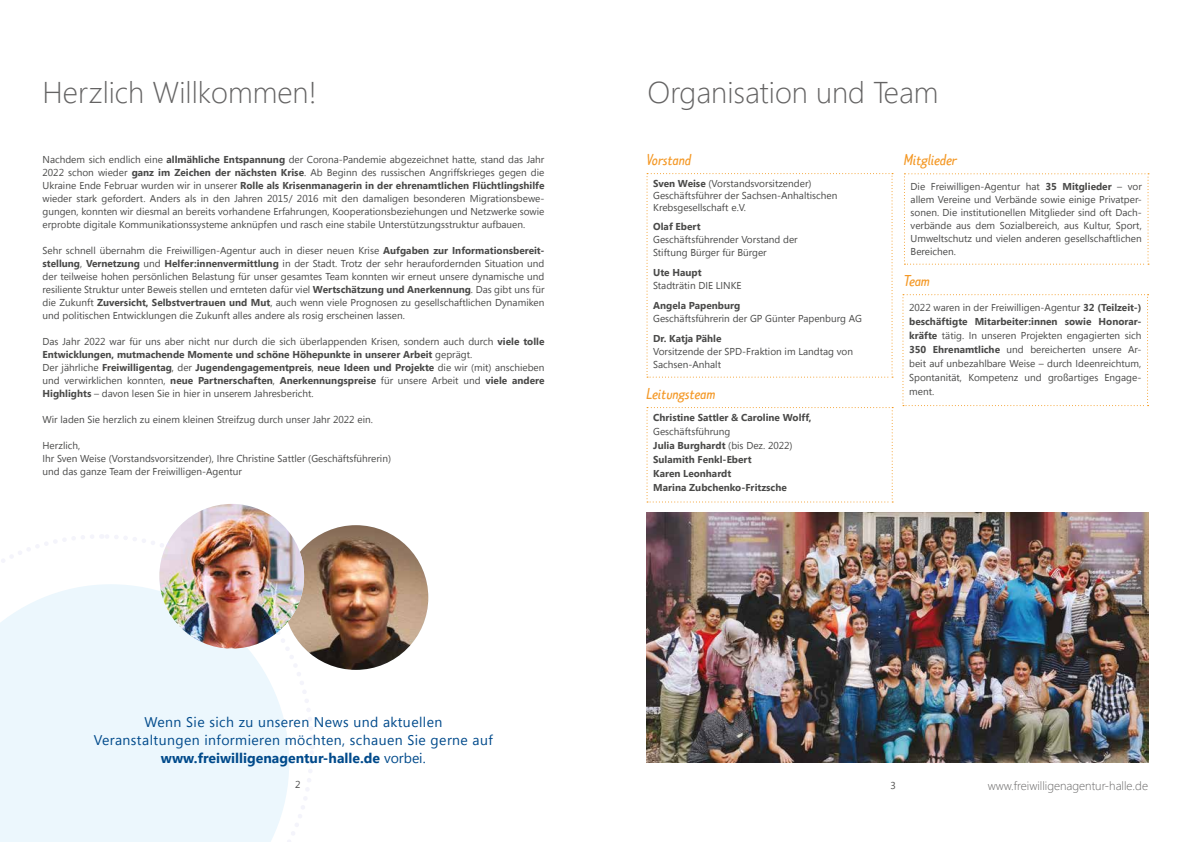
<style>
.page{position:relative;width:1191px;height:842px;background:#fff}
.page>*{position:absolute;margin:0;border:0;box-sizing:border-box;transform-origin:0 0}
.t1{font:300 30px "Segoe UI";color:#646363}
.t2{font:italic 16px "Limes Sans";color:#f49825}
.t3{font:14px/18px "Segoe UI";letter-spacing:.03em;color:#004a8b;text-align:center}
.t4{font:300 12px "Segoe UI";color:#646363}
.t5{font:10px/13px "Segoe UI";color:#4a4a49}
.t6{font:700 10px/14px "Segoe UI";color:#4a4a49}
.s1{font-weight:700}
.s2{font-weight:400}
</style>
<div class="page">
<svg style="left:0;top:532px;width:315px;height:310px"></svg>
<svg style="left:646px;top:173px;width:247px;height:205px"></svg>
<svg style="left:904px;top:173px;width:245px;height:92px"></svg>
<svg style="left:902px;top:294px;width:246px;height:112px"></svg>
<svg style="left:646px;top:407px;width:247px;height:95px"></svg>
<img style="left:646px;top:513px;width:502px;height:250px">
<img style="left:283px;top:525px;width:145px;height:145px;border-radius:72px">
<img style="left:159px;top:504px;width:145px;height:145px;border-radius:72px">
<h1 class="t1" style="left:43px;top:68px;width:276px">Herzlich Willkommen!</h1>
<h1 class="t1" style="left:647px;top:68px;width:292px">Organisation und Team</h1>
<p class="t5" style="left:43px;top:153px;width:503px;text-align:justify">Nachdem sich endlich eine <span class="s1">allmähliche Entspannung</span> der Corona-Pandemie abgezeichnet hatte, stand das Jahr 2022 schon wieder <span class="s1">ganz im Zeichen der nächsten Krise</span>. Ab Beginn des russischen Angriffskrieges gegen die Ukraine Ende Februar wurden wir in unserer <span class="s1">Rolle als Krisenmanagerin in der ehrenamtlichen Flüchtlingshilfe </span>wieder stark gefordert. Anders als in den Jahren 2015/ 2016 mit den damaligen besonderen Migrationsbewe&shy;gungen, konnten wir diesmal an bereits vorhandene Erfahrungen, Kooperationsbeziehungen und Netzwerke sowie erprobte digitale Kommunikationssysteme anknüpfen und rasch eine stabile Unterstützungsstruktur aufbauen.</p>
<p class="t5" style="left:43px;top:244px;width:503px;text-align:justify">Sehr schnell übernahm die Freiwilligen-Agentur auch in dieser neuen Krise <span class="s1">Aufgaben zur Informationsbereit&shy;stellung</span>, <span class="s1">Vernetzung</span> und <span class="s1">Helfer:innenvermittlung</span> in der Stadt. Trotz der sehr heraufordernden Situation und der teilweise hohen persönlichen Belastung für unser gesamtes Team konnten wir erneut unsere dynamische und resiliente Struktur unter Beweis stellen und ernteten dafür viel <span class="s1">Wertschätzung und Anerkennung</span>. Das gibt uns für die Zukunft <span class="s1">Zuversicht, Selbstvertrauen und Mut</span>, auch wenn viele Prognosen zu gesellschaftlichen Dynamiken und politischen Entwicklungen die Zukunft alles andere als rosig erscheinen lassen.</p>
<p class="t5" style="left:43px;top:335px;width:503px">Das Jahr 2022 war für uns aber nicht nur durch die sich überlappenden Krisen, sondern auch durch <span class="s1">viele tolle Entwicklungen, mutmachende Momente und schöne Höhepunkte in unserer Arbeit</span> geprägt.<br>Der jährliche <span class="s1">Freiwilligentag</span>, der <span class="s1">Jugendengagementpreis</span>, <span class="s1">neue Ideen und Projekte</span> die wir (mit) anschieben und verwirklichen konnten, <span class="s1">neue Partnerschaften</span>, <span class="s1">Anerkennungspreise</span> für unsere Arbeit und <span class="s1">viele andere Highlights</span> – davon lesen Sie in hier in unserem Jahresbericht.</p>
<p class="t5" style="left:43px;top:413px;width:332px">Wir laden Sie herzlich zu einem kleinen Streifzug durch unser Jahr 2022 ein.</p>
<p class="t5" style="left:43px;top:439px;width:350px">Herzlich,<br>Ihr Sven Weise (Vorstandsvorsitzender), Ihre Christine Sattler (Geschäftsführerin) und das ganze Team der Freiwilligen-Agentur</p>
<h2 class="t2" style="left:646px;top:149px;width:46px">Vorstand</h2>
<p class="t5" style="left:653px;top:177px;width:186px;line-height:12px"><span class="s1">Sven Weise</span> (Vorstandsvorsitzender)<br>Geschäftsführer der Sachsen-Anhaltischen<br>Krebsgesellschaft e.V.</p>
<p class="t6" style="left:653px;top:219px;width:49px">Olaf Ebert</p>
<p class="t5" style="left:653px;top:233px;width:146px">Geschäftsführender Vorstand der<br>Stiftung Bürger für Bürger</p>
<p class="t6" style="left:653px;top:265px;width:50px">Ute Haupt</p>
<p class="t5" style="left:653px;top:279px;width:90px">Stadträtin DIE LINKE</p>
<p class="t6" style="left:653px;top:298px;width:88px">Angela Papenburg</p>
<p class="t5" style="left:653px;top:312px;width:210px">Geschäftsführerin der GP Günter Papenburg AG</p>
<p class="t6" style="left:653px;top:331px;width:70px">Dr. Katja Pähle</p>
<p class="t5" style="left:653px;top:345px;width:201px">Vorsitzende der SPD-Fraktion im Landtag von<br>Sachsen-Anhalt</p>
<h2 class="t2" style="left:646px;top:384px;width:71px">Leitungsteam</h2>
<p class="t6" style="left:653px;top:410px;width:160px">Christine Sattler &amp; Caroline Wolff,</p>
<p class="t6" style="left:653px;top:424px;width:141px"><span class="s2">Geschäftsführung<br></span>Julia Burghardt <span class="s2">(bis Dez. 2022)<br></span>Sulamith Fenkl-Ebert<br>Karen Leonhardt<br>Marina Zubchenko-Fritzsche</p>
<h2 class="t2" style="left:903px;top:149px;width:55px">Mitglieder</h2>
<p class="t5" style="left:910px;top:180px;width:233px;text-align:justify">Die Freiwilligen-Agentur hat <span class="s1">35 Mitglieder</span> – vor allem Vereine und Verbände sowie einige Privatper&shy;sonen. Die institutionellen Mitglieder sind oft Dach&shy;verbände aus dem Sozialbereich, aus Kultur, Sport, Umweltschutz und vielen anderen gesellschaftlichen Bereichen.</p>
<h2 class="t2" style="left:903px;top:270px;width:28px">Team</h2>
<p class="t5" style="left:909px;top:300px;width:234px;line-height:14px;text-align:justify">2022 waren in der Freiwilligen-Agentur <span class="s1">32 (Teilzeit-) beschäftigte Mitarbeiter:innen sowie Honorar&shy;kräfte</span> tätig. In unseren Projekten engagierten sich <span class="s1">350 Ehrenamtliche</span> und bereicherten unsere Ar&shy;beit auf unbezahlbare Weise – durch Ideenreichtum, Spontanität, Kompetenz und großartiges Engage&shy;ment.</p>
<h3 class="t3" style="left:94px;top:712px;width:400px">Wenn Sie sich zu unseren News und aktuellen<br>Veranstaltungen informieren möchten, schauen Sie gerne auf <span class="s1">www.freiwilligenagentur-halle.de</span> vorbei.</h3>
<p class="t5" style="left:295px;top:778px;width:7px">2</p>
<p class="t5" style="left:890px;top:779px;width:7px">3</p>
<p class="t4" style="left:987px;top:776px;width:162px">www.freiwilligenagentur-halle.de</p>
</div>
